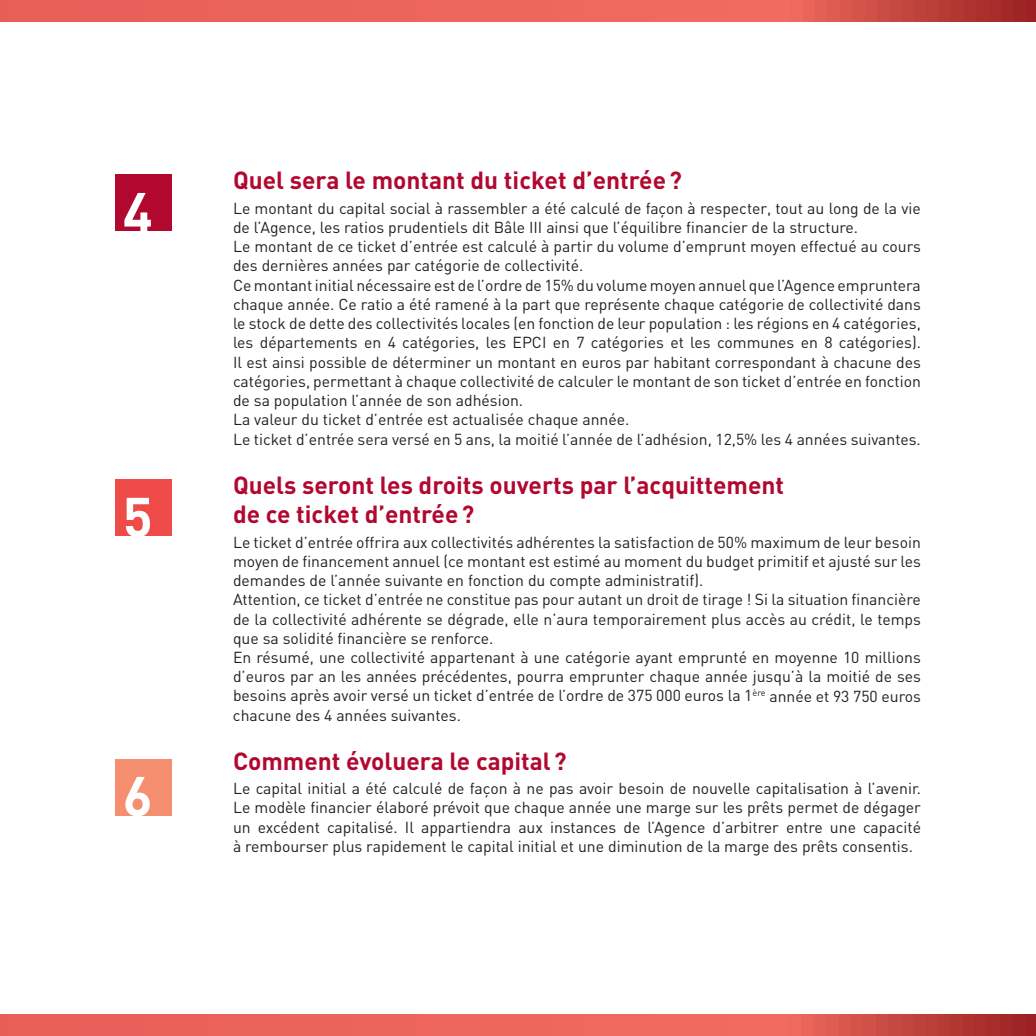
<style>
.page{position:relative;width:1036px;height:1036px;background:#fff}
.page>*{position:absolute;margin:0;border:0;box-sizing:border-box;transform-origin:0 0}
.t1{font:700 54.95px "DIN";color:#fff}
.t2{font:700 24.5px/29.4px "DIN";color:#b20830}
.t3{font:15.75px/19.2px "DIN";color:#231f20}
</style>
<div class="page">
<svg style="left:0;top:0;width:1036px;height:22px;background:#e25d54"></svg>
<svg style="left:0;top:1014px;width:1036px;height:22px;background:#e25d54"></svg>
<div style="left:115px;top:480px;width:57px;height:56px;background:#ef4b49"></div>
<div style="left:115px;top:174px;width:57px;height:57px;background:#b20830"></div>
<div style="left:115px;top:759px;width:57px;height:56px;background:#f68f6f"></div>
<h1 class="t1" style="left:123px;top:175px;width:31px">4</h1>
<h1 class="t1" style="left:123px;top:480px;width:31px">5</h1>
<h1 class="t1" style="left:123px;top:759px;width:31px">6</h1>
<h2 class="t2" style="left:233px;top:165px;width:450px">Quel sera le montant du ticket d’entrée?</h2>
<p class="t3" style="left:233px;top:199px;width:689px">Le montant du capital social à rassembler a été calculé de façon à respecter, tout au long de la vie de l’Agence, les ratios prudentiels dit Bâle III ainsi que l’équilibre financier de la structure.<br>Le montant de ce ticket d’entrée est calculé à partir du volume d’emprunt moyen effectué au cours des dernières années par catégorie de collectivité.<br>Ce montant initial nécessaire est de l’ordre de 15% du volume moyen annuel que l’Agence empruntera chaque année. Ce ratio a été ramené à la part que représente chaque catégorie de collectivité dans le stock de dette des collectivités locales (en fonction de leur population : les régions en 4 catégories, les départements en 4 catégories, les EPCI en 7 catégories et les communes en 8 catégories).<br>Il est ainsi possible de déterminer un montant en euros par habitant correspondant à chacune des catégories, permettant à chaque collectivité de calculer le montant de son ticket d’entrée en fonction de sa population l’année de son adhésion.<br>La valeur du ticket d’entrée est actualisée chaque année.<br>Le ticket d’entrée sera versé en 5 ans, la moitié l’année de l’adhésion, 12,5% les 4 années suivantes.</p>
<h2 class="t2" style="left:233px;top:469px;width:553px">Quels seront les droits ouverts par l’acquittement de ce ticket d’entrée?</h2>
<p class="t3" style="left:233px;top:532px;width:689px">Le ticket d’entrée offrira aux collectivités adhérentes la satisfaction de 50% maximum de leur besoin moyen de financement annuel (ce montant est estimé au moment du budget primitif et ajusté sur les demandes de l’année suivante en fonction du compte administratif).<br>Attention, ce ticket d’entrée ne constitue pas pour autant un droit de tirage ! Si la situation financière de la collectivité adhérente se dégrade, elle n’aura temporairement plus accès au crédit, le temps que sa solidité financière se renforce.<br>En résumé, une collectivité appartenant à une catégorie ayant emprunté en moyenne 10 millions d’euros par an les années précédentes, pourra emprunter chaque année jusqu’à la moitié de ses besoins après avoir versé un ticket d’entrée de l’ordre de 375 000 euros la 1<sup>ère</sup> année et 93 750 euros chacune des 4 années suivantes.</p>
<h2 class="t2" style="left:233px;top:745px;width:335px">Comment évoluera le capital?</h2>
<p class="t3" style="left:233px;top:779px;width:689px;text-align:justify">Le capital initial a été calculé de façon à ne pas avoir besoin de nouvelle capitalisation à l’avenir.<br>Le modèle financier élaboré prévoit que chaque année une marge sur les prêts permet de dégager un excédent capitalisé. Il appartiendra aux instances de l’Agence d’arbitrer entre une capacité à rembourser plus rapidement le capital initial et une diminution de la marge des prêts consentis.</p>
</div>
